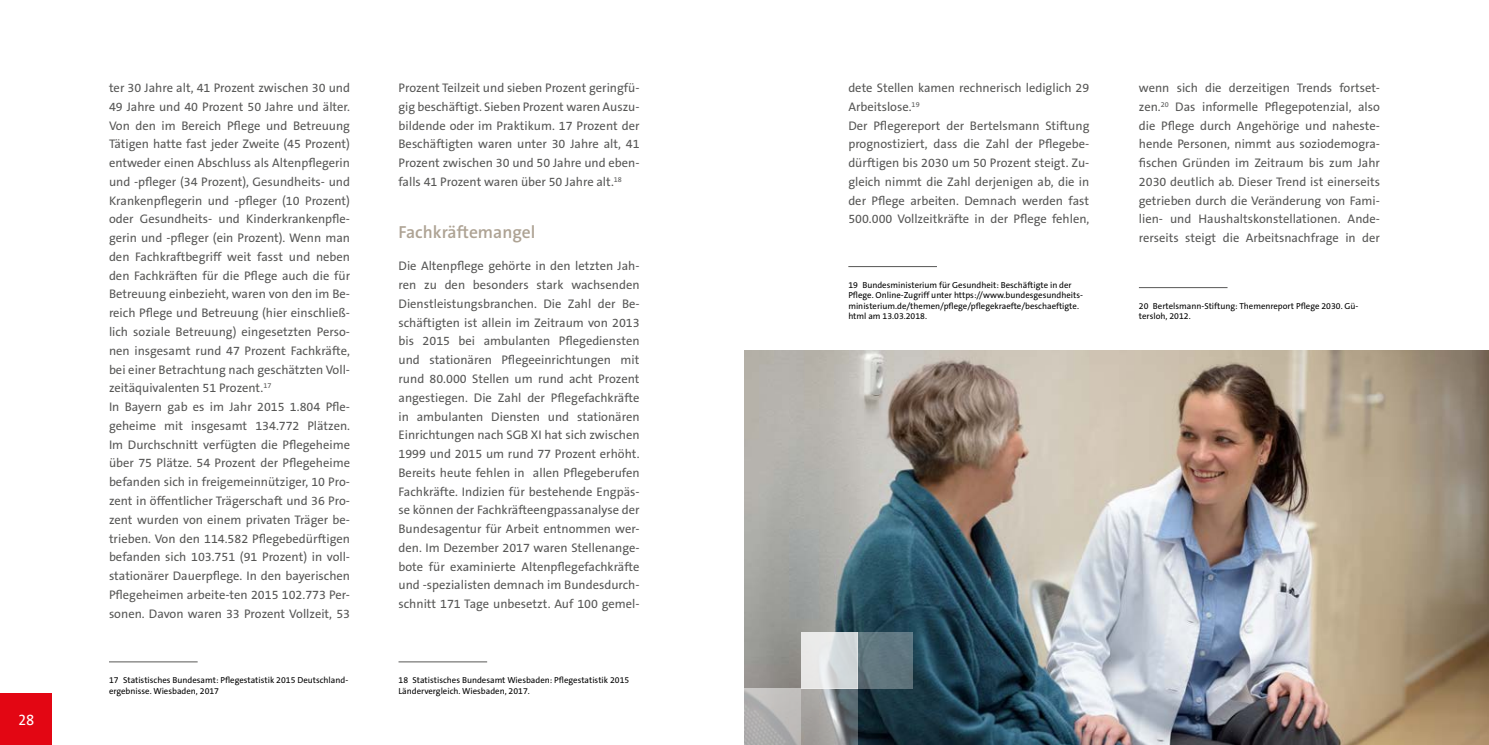
<style>
.page{position:relative;width:1489px;height:745px;background:#fff}
.page>*{position:absolute;margin:0;border:0;box-sizing:border-box;transform-origin:0 0}
.t1{font:600 17.5px "The Sans B6";color:#aea394}
.t2{font:15px "SPD2002 The Sans";color:#fff}
.t3{font:12.5px/18.8px "The Sans B5 Plain";color:#575756;text-align:justify}
.t4{font:8.75px/10.5px "The Sans B5 Plain";color:#000}
</style>
<div class="page">
<div style="left:0;top:693px;width:51px;height:51px;background:#e30613"></div>
<hr style="left:109px;top:661px;width:89px;height:1px;background:#575756">
<hr style="left:398px;top:661px;width:89px;height:1px;background:#575756">
<hr style="left:848px;top:266px;width:88px;height:1px;background:#575756">
<hr style="left:1138px;top:287px;width:89px;height:1px;background:#575756">
<img style="left:744px;top:350px;width:744px;height:394px">
<svg style="left:744px;top:688px;width:56px;height:56px;background:#b6b4b4"></svg>
<svg style="left:800px;top:688px;width:57px;height:56px;background:#929595"></svg>
<svg style="left:800px;top:631px;width:57px;height:57px;background:#dbdede"></svg>
<div style="left:857px;top:631px;width:55px;height:57px;background:#60767f"></div>
<p class="t2" style="left:19px;top:711px;width:17px">28</p>
<p class="t3" style="left:109px;top:79px;width:242px;text-align:left">ter 30 Jahre alt, 41 Prozent zwischen 30 und 49 Jahre und 40 Prozent 50 Jahre und älter.<br>Von den im Bereich Pflege und Betreuung Tätigen hatte fast jeder Zweite (45 Prozent) entweder einen Abschluss als Altenpflegerin und -pfleger (34 Prozent), Gesundheits- und Krankenpflegerin und -pfleger (10 Prozent) oder Gesundheits- und Kinderkrankenpfle&shy;gerin und -pfleger (ein Prozent). Wenn man den Fachkraftbegriff weit fasst und neben den Fachkräften für die Pflege auch die für Betreuung einbezieht, waren von den im Be&shy;reich Pflege und Betreuung (hier einschließ&shy;lich soziale Betreuung) eingesetzten Perso&shy;nen insgesamt rund 47 Prozent Fachkräfte, bei einer Betrachtung nach geschätzten Voll&shy;zeitäquivalenten 51 Prozent.<sup>17<br></sup>In Bayern gab es im Jahr 2015 1.804 Pfle&shy;geheime mit insgesamt 134.772 Plätzen.<br>Im Durchschnitt verfügten die Pflegeheime über 75 Plätze. 54 Prozent der Pflegeheime befanden sich in freigemeinnütziger, 10 Pro&shy;zent in öffentlicher Trägerschaft und 36 Pro&shy;zent wurden von einem privaten Träger be&shy;trieben. Von den 114.582 Pflegebedürftigen befanden sich 103.751 (91 Prozent) in voll&shy;stationärer Dauerpflege. In den bayerischen Pflegeheimen arbeite-ten 2015 102.773 Per&shy;sonen. Davon waren 33 Prozent Vollzeit, 53</p>
<p class="t4" style="left:109px;top:674px;width:241px">17 Statistisches Bundesamt: Pflegestatistik 2015 Deutschland&shy;ergebnisse. Wiesbaden, 2017</p>
<p class="t3" style="left:398px;top:79px;width:242px">Prozent Teilzeit und sieben Prozent geringfü&shy;gig beschäftigt. Sieben Prozent waren Auszu&shy;bildende oder im Praktikum. 17 Prozent der Beschäftigten waren unter 30 Jahre alt, 41<br>Prozent zwischen 30 und 50 Jahre und eben&shy;falls 41 Prozent waren über 50 Jahre alt.<sup>18</sup></p>
<h1 class="t1" style="left:398px;top:223px;width:138px">Fachkräftemangel</h1>
<p class="t3" style="left:398px;top:257px;width:242px">Die Altenpflege gehörte in den letzten Jah&shy;ren zu den besonders stark wachsenden Dienstleistungsbranchen. Die Zahl der Be&shy;schäftigten ist allein im Zeitraum von 2013 bis 2015 bei ambulanten Pflegediensten und stationären Pflegeeinrichtungen mit rund 80.000 Stellen um rund acht Prozent angestiegen. Die Zahl der Pflegefachkräfte in ambulanten Diensten und stationären Einrichtungen nach SGB XI hat sich zwischen 1999 und 2015 um rund 77 Prozent erhöht.<br>Bereits heute fehlen in allen Pflegeberufen Fachkräfte. Indizien für bestehende Engpäs&shy;se können der Fachkräfteengpassanalyse der Bundesagentur für Arbeit entnommen wer&shy;den. Im Dezember 2017 waren Stellenange&shy;bote für examinierte Altenpflegefachkräfte und -spezialisten demnach im Bundesdurch&shy;schnitt 171 Tage unbesetzt. Auf 100 gemel-</p>
<p class="t4" style="left:398px;top:674px;width:232px">18 Statistisches Bundesamt Wiesbaden: Pflegestatistik 2015<br>Ländervergleich. Wiesbaden, 2017.</p>
<p class="t3" style="left:848px;top:79px;width:242px;text-align:left">dete Stellen kamen rechnerisch lediglich 29<br>Arbeitslose.<sup>19<br></sup>Der Pflegereport der Bertelsmann Stiftung prognostiziert, dass die Zahl der Pflegebe&shy;dürftigen bis 2030 um 50 Prozent steigt. Zu&shy;gleich nimmt die Zahl derjenigen ab, die in der Pflege arbeiten. Demnach werden fast 500.000 Vollzeitkräfte in der Pflege fehlen,</p>
<p class="t4" style="left:848px;top:280px;width:236px">19 Bundesministerium für Gesundheit: Beschäftigte in der Pflege. Online-Zugriff unter https://www.bundesgesundheits&shy;ministerium.de/themen/pflege/pflegekraefte/beschaeftigte. html am 13.03.2018.</p>
<p class="t3" style="left:1138px;top:79px;width:242px">wenn sich die derzeitigen Trends fortset&shy;zen.<sup>20</sup> Das informelle Pflegepotenzial, also die Pflege durch Angehörige und naheste&shy;hende Personen, nimmt aus soziodemogra&shy;fischen Gründen im Zeitraum bis zum Jahr 2030 deutlich ab. Dieser Trend ist einerseits getrieben durch die Veränderung von Fami&shy;lien- und Haushaltskonstellationen. Ande&shy;rerseits steigt die Arbeitsnachfrage in der</p>
<p class="t4" style="left:1138px;top:301px;width:221px">20 Bertelsmann-Stiftung: Themenreport Pflege 2030. Gü&shy;tersloh, 2012.</p>
</div>
